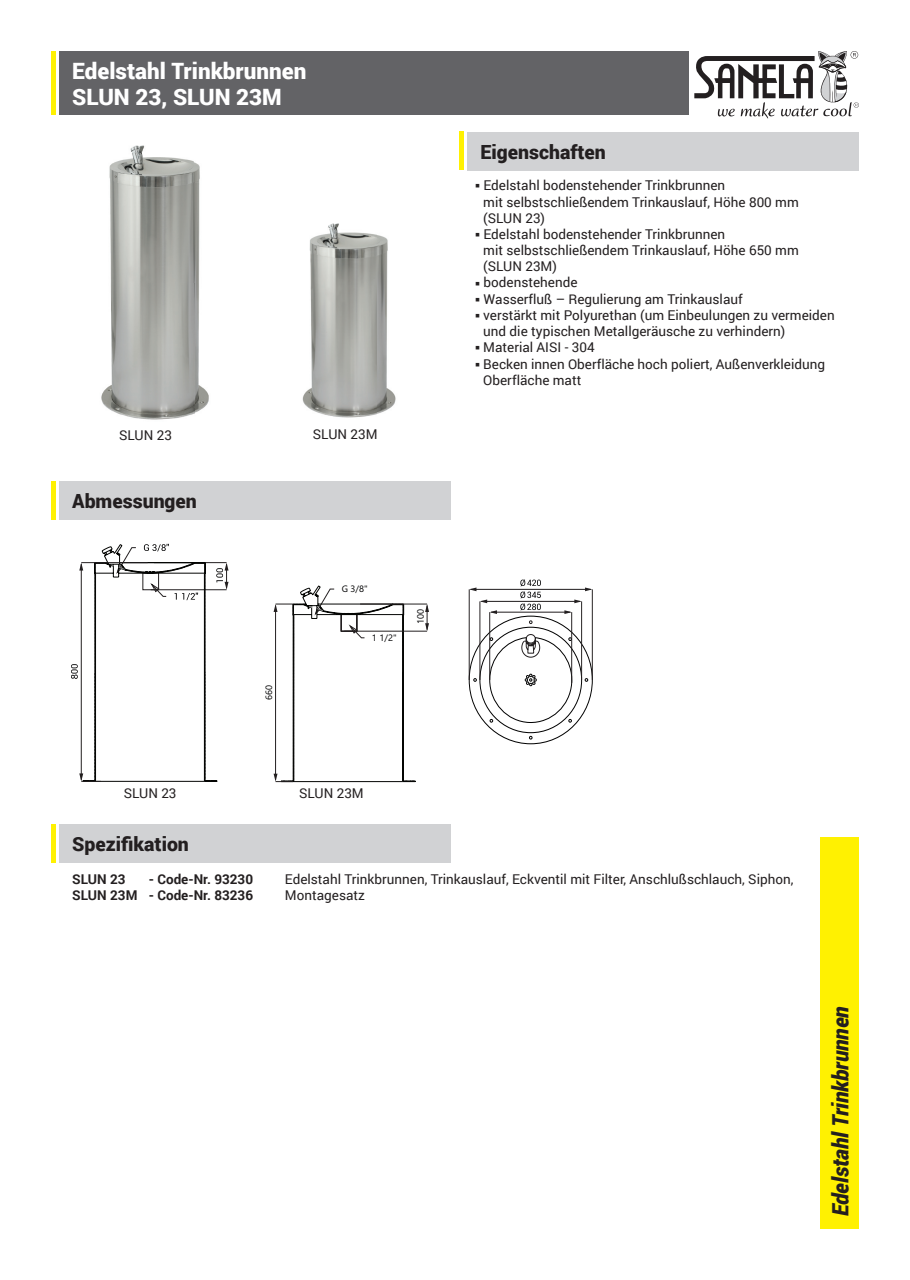
<style>
.page{position:relative;width:910px;height:1280px;background:#fff}
.page>*{position:absolute;margin:0;border:0;box-sizing:border-box;transform-origin:0 0}
.t1{font:900 22.5px/26.2px "Roboto";color:#fff}
.t2{font:italic 900 22.5px "Roboto";letter-spacing:-.005em;color:#231f20;scale:.95 1}
.t3{font:900 19.5px "Roboto";color:#231f20}
.t4{font:13.5px/16.2px "Roboto";color:#231f20}
.t5{font:700 13.5px "Roboto";color:#231f20}
.t6{font:9.3px "Ebrima";color:#000002}
</style>
<div class="page">
<div style="left:60px;top:51px;width:629px;height:64px;background:#636366"></div>
<div style="left:468px;top:133px;width:391px;height:38px;background:#d1d2d4"></div>
<div style="left:60px;top:824px;width:391px;height:38px;background:#d1d2d4"></div>
<div style="left:60px;top:481px;width:391px;height:39px;background:#d1d2d4"></div>
<div style="left:821px;top:838px;width:38px;height:391px;background:#fff101"></div>
<svg style="left:694px;top:51px;width:165px;height:68px"></svg>
<hr style="left:51px;top:51px;width:4px;height:64px;background:#fff101">
<hr style="left:51px;top:481px;width:4px;height:39px;background:#fff101">
<hr style="left:51px;top:824px;width:4px;height:38px;background:#fff101">
<hr style="left:459px;top:132px;width:4px;height:38px;background:#fff101">
<svg style="left:71px;top:543px;width:158px;height:239px"></svg>
<hr style="left:344px;top:631px;width:83px;height:1px;background:#231f20">
<hr style="left:360px;top:604px;width:67px;height:1px;background:#231f20">
<svg style="left:425px;top:604px;width:4px;height:27px"></svg>
<svg style="left:274px;top:585px;width:143px;height:198px"></svg>
<svg style="left:468px;top:579px;width:125px;height:166px"></svg>
<img style="left:101px;top:145px;width:93px;height:275px">
<img style="left:194px;top:162px;width:6px;height:20px">
<img style="left:194px;top:182px;width:15px;height:232px">
<img style="left:302px;top:223px;width:94px;height:195px">
<h1 class="t1" style="left:72px;top:57px;width:236px">Edelstahl Trinkbrunnen<br>SLUN 23, SLUN 23M</h1>
<p class="t4" style="left:119px;top:427px;width:54px">SLUN 23</p>
<p class="t4" style="left:313px;top:426px;width:66px">SLUN 23M</p>
<h2 class="t3" style="left:72px;top:487px;width:126px">Abmessungen</h2>
<p class="t6" style="left:265px;top:700px;width:16px;rotate:-90deg">660</p>
<p class="t6" style="left:342px;top:585px;width:28px">G 3/8"</p>
<p class="t6" style="left:372px;top:634px;width:26px">1 1/2"</p>
<p class="t6" style="left:417px;top:624px;width:16px;rotate:-90deg">100</p>
<p class="t4" style="left:124px;top:785px;width:54px">SLUN 23</p>
<p class="t4" style="left:299px;top:785px;width:66px">SLUN 23M</p>
<h2 class="t3" style="left:72px;top:830px;width:118px">Spezifikation</h2>
<h2 class="t3" style="left:480px;top:139px;width:127px">Eigenschaften</h2>
<p class="t4" style="left:483px;top:177px;width:317px;text-indent:-8px">○ Edelstahl bodenstehender Trinkbrunnen<br>mit selbstschließendem Trinkauslauf, Höhe 800 mm (SLUN 23)</p>
<p class="t4" style="left:483px;top:226px;width:317px;text-indent:-8px">○ Edelstahl bodenstehender Trinkbrunnen<br>mit selbstschließendem Trinkauslauf, Höhe 650 mm (SLUN 23M)</p>
<p class="t4" style="left:475px;top:273px;width:104px">○ bodenstehende</p>
<p class="t4" style="left:475px;top:290px;width:269px">○ Wasserfluß – Regulierung am Trinkauslauf</p>
<p class="t4" style="left:483px;top:307px;width:353px;text-indent:-8px">○ verstärkt mit Polyurethan (um Einbeulungen zu vermeiden und die typischen Metallgeräusche zu verhindern)</p>
<p class="t4" style="left:475px;top:339px;width:121px">○ Material AISI - 304</p>
<p class="t4" style="left:483px;top:355px;width:343px;text-indent:-8px">○ Becken innen Oberfläche hoch poliert, Außenverkleidung<br>Oberfläche matt</p>
<p class="t5" style="left:72px;top:869px;width:55px">SLUN 23</p>
<p class="t5" style="left:149px;top:869px;width:106px">- Code-Nr. 93230</p>
<p class="t4" style="left:285px;top:870px;width:510px">Edelstahl Trinkbrunnen, Trinkauslauf, Eckventil mit Filter, Anschlußschlauch, Siphon,</p>
<p class="t5" style="left:72px;top:885px;width:182px">SLUN 23M - Code-Nr. 83236</p>
<p class="t4" style="left:285px;top:886px;width:82px">Montagesatz</p>
<h1 class="t2" style="left:825px;top:1216px;width:223px;rotate:-90deg">Edelstahl Trinkbrunnen</h1>
</div>
